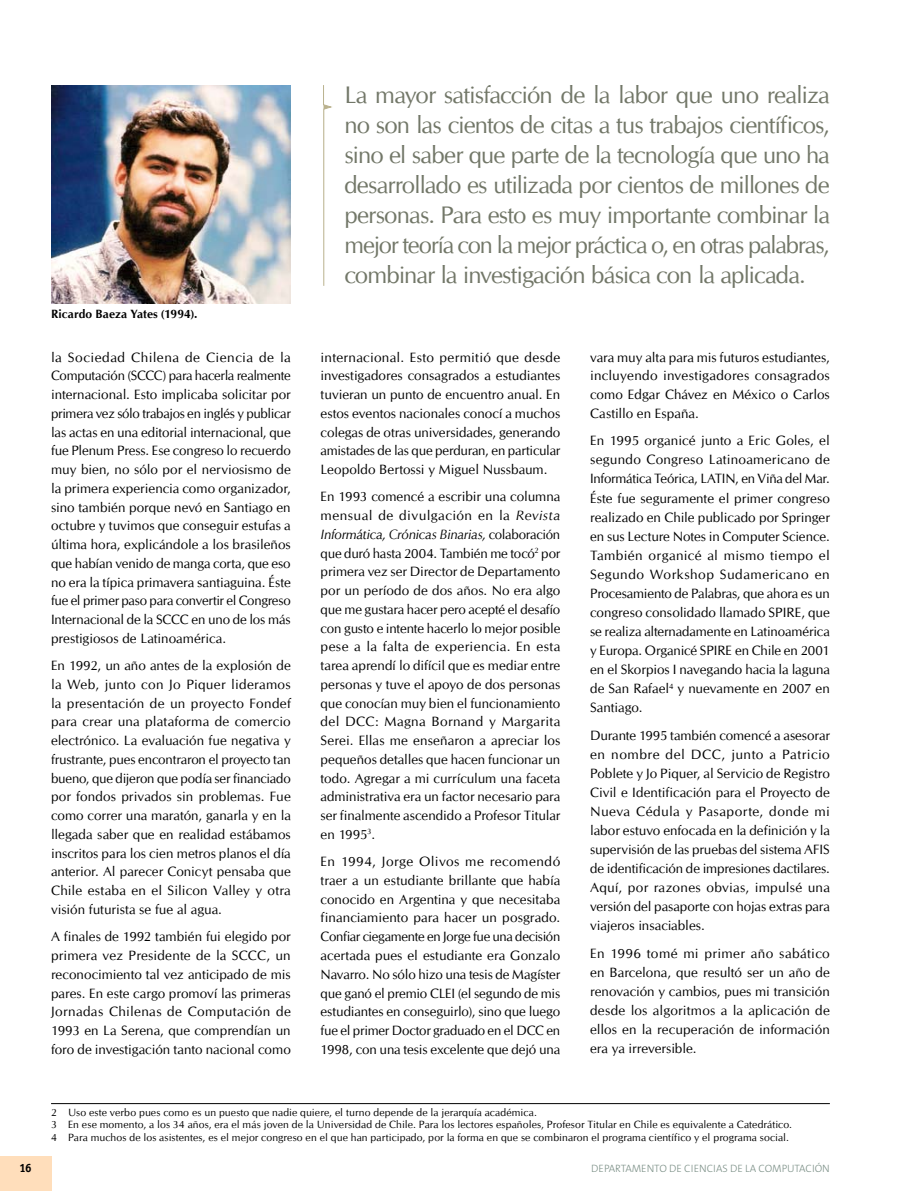
<style>
.page{position:relative;width:915px;height:1191px;background:#fff}
.page>*{position:absolute;margin:0;border:0;box-sizing:border-box;transform-origin:0 0}
.t1{font:24px/30px "CG Omega";letter-spacing:-.04em;color:#727768;text-align:justify}
.t2{font:13.5px/18.8px "CG Omega";color:#000;text-align:justify}
.t3{font:700 12px "CG Omega";letter-spacing:.005em;color:#000}
.t4{font:700 12px "Officina San ITC";color:#000}
.t5{font:300 10.65px "The Sans";color:#7c9087}
.t6{font:10.5px/12.6px "CG Omega";letter-spacing:.01em;color:#000}
.s1{font-style:italic}
</style>
<div class="page">
<hr style="left:51px;top:1103px;width:778px;height:1px;background:#000">
<svg style="left:323px;top:85px;width:9px;height:201px"></svg>
<img style="left:51px;top:85px;width:240px;height:219px">
<div style="left:0;top:1157px;width:51px;height:34px;background:#ffdebb"></div>
<p class="t3" style="left:51px;top:306px;width:148px">Ricardo Baeza Yates (1994).</p>
<p class="t2" style="left:51px;top:348px;width:241px">la Sociedad Chilena de Ciencia de la Computación (SCCC) para hacerla realmente internacional. Esto implicaba solicitar por primera vez sólo trabajos en inglés y publicar las actas en una editorial internacional, que fue Plenum Press. Ese congreso lo recuerdo muy bien, no sólo por el nerviosismo de la primera experiencia como organizador, sino también porque nevó en Santiago en octubre y tuvimos que conseguir estufas a última hora, explicándole a los brasileños que habían venido de manga corta, que eso no era la típica primavera santiaguina. Éste fue el primer paso para convertir el Congreso Internacional de la SCCC en uno de los más prestigiosos de Latinoamérica.</p>
<p class="t2" style="left:51px;top:656px;width:241px">En 1992, un año antes de la explosión de la Web, junto con Jo Piquer lideramos la presentación de un proyecto Fondef para crear una plataforma de comercio electrónico. La evaluación fue negativa y frustrante, pues encontraron el proyecto tan bueno, que dijeron que podía ser financiado por fondos privados sin problemas. Fue como correr una maratón, ganarla y en la llegada saber que en realidad estábamos inscritos para los cien metros planos el día anterior. Al parecer Conicyt pensaba que Chile estaba en el Silicon Valley y otra visión futurista se fue al agua.</p>
<p class="t2" style="left:51px;top:927px;width:241px">A finales de 1992 también fui elegido por primera vez Presidente de la SCCC, un reconocimiento tal vez anticipado de mis pares. En este cargo promoví las primeras Jornadas Chilenas de Computación de 1993 en La Serena, que comprendían un foro de investigación tanto nacional como</p>
<p class="t1" style="left:344px;top:80px;width:487px">La mayor satisfacción de la labor que uno realiza no son las cientos de citas a tus trabajos científicos, sino el saber que parte de la tecnología que uno ha desarrollado es utilizada por cientos de millones de personas. Para esto es muy importante combinar la mejor teoría con la mejor práctica o, en otras palabras, combinar la investigación básica con la aplicada.</p>
<p class="t2" style="left:320px;top:348px;width:241px">internacional. Esto permitió que desde investigadores consagrados a estudiantes tuvieran un punto de encuentro anual. En estos eventos nacionales conocí a muchos colegas de otras universidades, generando amistades de las que perduran, en particular Leopoldo Bertossi y Miguel Nussbaum.</p>
<p class="t2" style="left:320px;top:487px;width:241px">En 1993 comencé a escribir una columna mensual de divulgación en la <span class="s1">Revista Informática, Crónicas Binarias,</span> colaboración que duró hasta 2004. También me tocó<sup>2</sup> por primera vez ser Director de Departamento por un período de dos años. No era algo que me gustara hacer pero acepté el desafío con gusto e intente hacerlo lo mejor posible pese a la falta de experiencia. En esta tarea aprendí lo difícil que es mediar entre personas y tuve el apoyo de dos personas que conocían muy bien el funcionamiento del DCC: Magna Bornand y Margarita Serei. Ellas me enseñaron a apreciar los pequeños detalles que hacen funcionar un todo. Agregar a mi currículum una faceta administrativa era un factor necesario para ser finalmente ascendido a Profesor Titular en 1995<sup>3</sup>.</p>
<p class="t2" style="left:320px;top:852px;width:241px">En 1994, Jorge Olivos me recomendó traer a un estudiante brillante que había conocido en Argentina y que necesitaba financiamiento para hacer un posgrado.<br>Confiar ciegamente en Jorge fue una decisión acertada pues el estudiante era Gonzalo Navarro. No sólo hizo una tesis de Magíster que ganó el premio CLEI (el segundo de mis estudiantes en conseguirlo), sino que luego fue el primer Doctor graduado en el DCC en 1998, con una tesis excelente que dejó una</p>
<p class="t2" style="left:590px;top:348px;width:241px">vara muy alta para mis futuros estudiantes, incluyendo investigadores consagrados como Edgar Chávez en México o Carlos Castillo en España.</p>
<p class="t2" style="left:590px;top:431px;width:241px">En 1995 organicé junto a Eric Goles, el segundo Congreso Latinoamericano de Informática Teórica, LATIN, en Viña del Mar.<br>Éste fue seguramente el primer congreso realizado en Chile publicado por Springer en sus Lecture Notes in Computer Science.<br>También organicé al mismo tiempo el Segundo Workshop Sudamericano en Procesamiento de Palabras, que ahora es un congreso consolidado llamado SPIRE, que se realiza alternadamente en Latinoamérica y Europa. Organicé SPIRE en Chile en 2001 en el Skorpios I navegando hacia la laguna de San Rafael<sup>4</sup> y nuevamente en 2007 en Santiago.</p>
<p class="t2" style="left:590px;top:725px;width:241px">Durante 1995 también comencé a asesorar en nombre del DCC, junto a Patricio Poblete y Jo Piquer, al Servicio de Registro Civil e Identificación para el Proyecto de Nueva Cédula y Pasaporte, donde mi labor estuvo enfocada en la definición y la supervisión de las pruebas del sistema AFIS de identificación de impresiones dactilares.<br>Aquí, por razones obvias, impulsé una versión del pasaporte con hojas extras para viajeros insaciables.</p>
<p class="t2" style="left:590px;top:944px;width:241px">En 1996 tomé mi primer año sabático en Barcelona, que resultó ser un año de renovación y cambios, pues mi transición desde los algoritmos a la aplicación de ellos en la recuperación de información era ya irreversible.</p>
<p class="t6" style="left:51px;top:1106px;width:742px">2 Uso este verbo pues como es un puesto que nadie quiere, el turno depende de la jerarquía académica.<br>3 En ese momento, a los 34 años, era el más joven de la Universidad de Chile. Para los lectores españoles, Profesor Titular en Chile es equivalente a Catedrático.<br>4 Para muchos de los asistentes, es el mejor congreso en el que han participado, por la forma en que se combinaron el programa científico y el programa social.</p>
<p class="t4" style="left:19px;top:1160px;width:14px">16</p>
<p class="t5" style="left:591px;top:1159px;width:240px">DEPARTAMENTO DE CIENCIAS DE LA COMPUTACIÓN</p>
</div>
